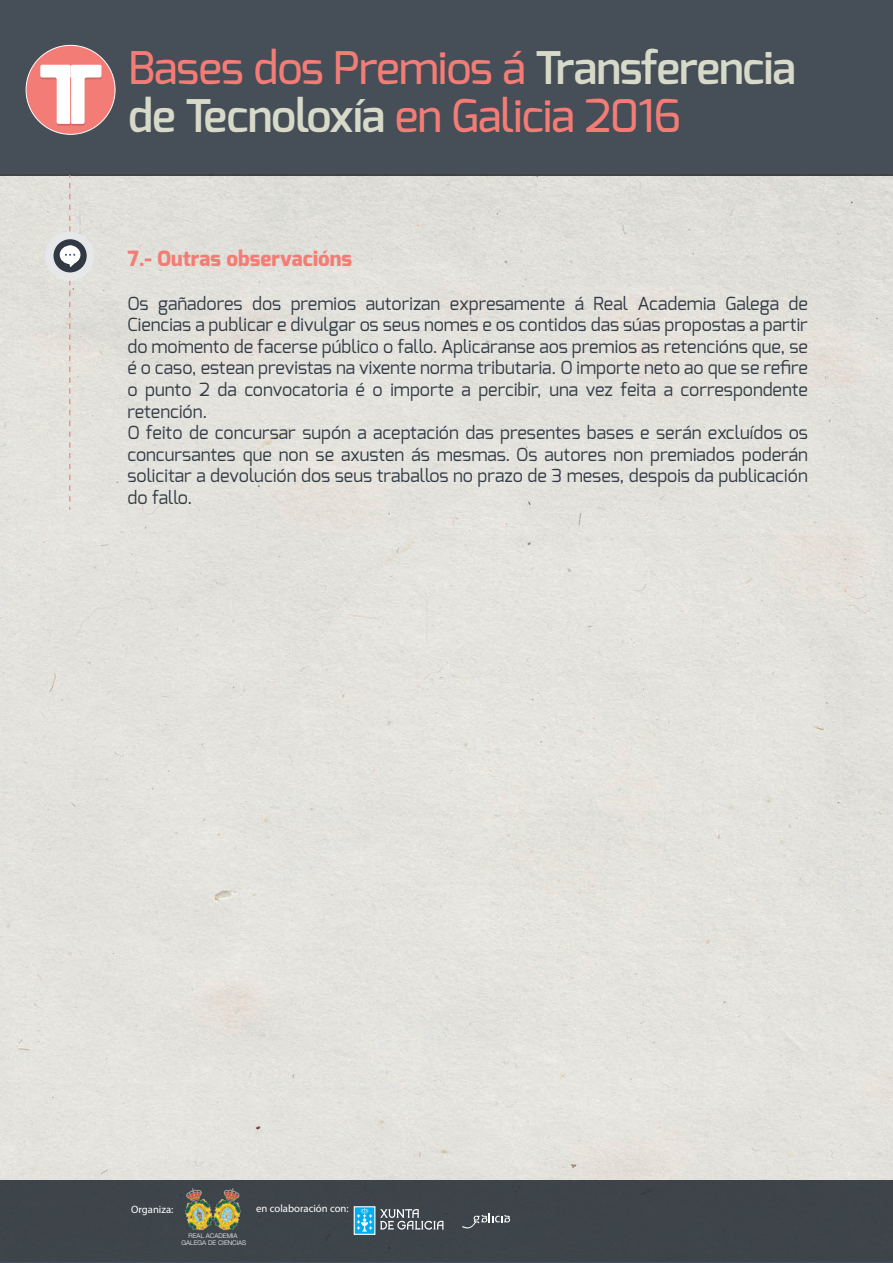
<style>
.page{position:relative;width:893px;height:1263px;background:#fff}
.page>*{position:absolute;margin:0;border:0;box-sizing:border-box;transform-origin:0 0}
.t1{font:500 45px/48.4px "Exo";letter-spacing:-.02em;color:#f37d76}
.t2{font:800 21px "Exo";color:#f37d76}
.t3{font:18px/21.6px "Exo";color:#313a44}
.t4{font:10.65px "Myriad Pro";color:#fff}
.t5{font:300 6.45px/6.4px "Helvetica Neue";color:#fff;text-align:center}
.s1{font-weight:600;color:#d8dac9}
</style>
<div class="page">
<div style="left:0;top:176px;width:893px;height:1004px;background:#e3e2dc"></div>
<div style="left:0;top:0;width:893px;height:176px;background:#464e57"></div>
<div style="left:26px;top:45px;width:89px;height:89px;background:#f37d76;border-radius:50%"></div>
<svg style="left:40px;top:65px;width:62px;height:61px"></svg>
<hr style="left:70px;top:77px;width:1px;height:46px;background:#f37d76">
<div style="left:0;top:1180px;width:893px;height:82px;background:#3d444a"></div>
<svg style="left:462px;top:1213px;width:48px;height:15px"></svg>
<div style="left:354px;top:1206px;width:21px;height:29px;background:#00aeef;border:1px solid #fff"></div>
<svg style="left:357px;top:1208px;width:15px;height:23px"></svg>
<svg style="left:380px;top:1209px;width:64px;height:21px"></svg>
<img style="left:180px;top:1189px;width:61px;height:42px">
<div style="left:45px;top:231px;width:49px;height:50px;background:#e6e7e9;border-radius:50%"></div>
<div style="left:54px;top:239px;width:33px;height:33px;background:#313a44;border-radius:50%"></div>
<svg style="left:60px;top:175px;width:20px;height:335px;background:#dbd7d3"></svg>
<h1 class="t1" style="left:128px;top:43px;width:669px">Bases dos Premios á <span class="s1">Transferencia de Tecnoloxía</span> en Galicia 2016</h1>
<p class="t2" style="left:127px;top:245px;width:226px">7.- Outras observacións</p>
<p class="t3" style="left:127px;top:292px;width:682px">Os gañadores dos premios autorizan expresamente á Real Academia Galega de Ciencias a publicar e divulgar os seus nomes e os contidos das súas propostas a partir do momento de facerse público o fallo. Aplicaranse aos premios as retencións que, se é o caso, estean previstas na vixente norma tributaria. O importe neto ao que se refire o punto 2 da convocatoria é o importe a percibir, una vez feita a correspondente retención.<br>O feito de concursar supón a aceptación das presentes bases e serán excluídos os concursantes que non se axusten ás mesmas. Os autores non premiados poderán solicitar a devolución dos seus traballos no prazo de 3 meses, despois da publicación do fallo.</p>
<p class="t4" style="left:131px;top:1202px;width:44px">Organiza:</p>
<p class="t5" style="left:181px;top:1232px;width:66px">REAL ACADEMIA<br>GALEGA DE CIENCIAS</p>
<p class="t4" style="left:256px;top:1202px;width:94px">en colaboración con:</p>
</div>
